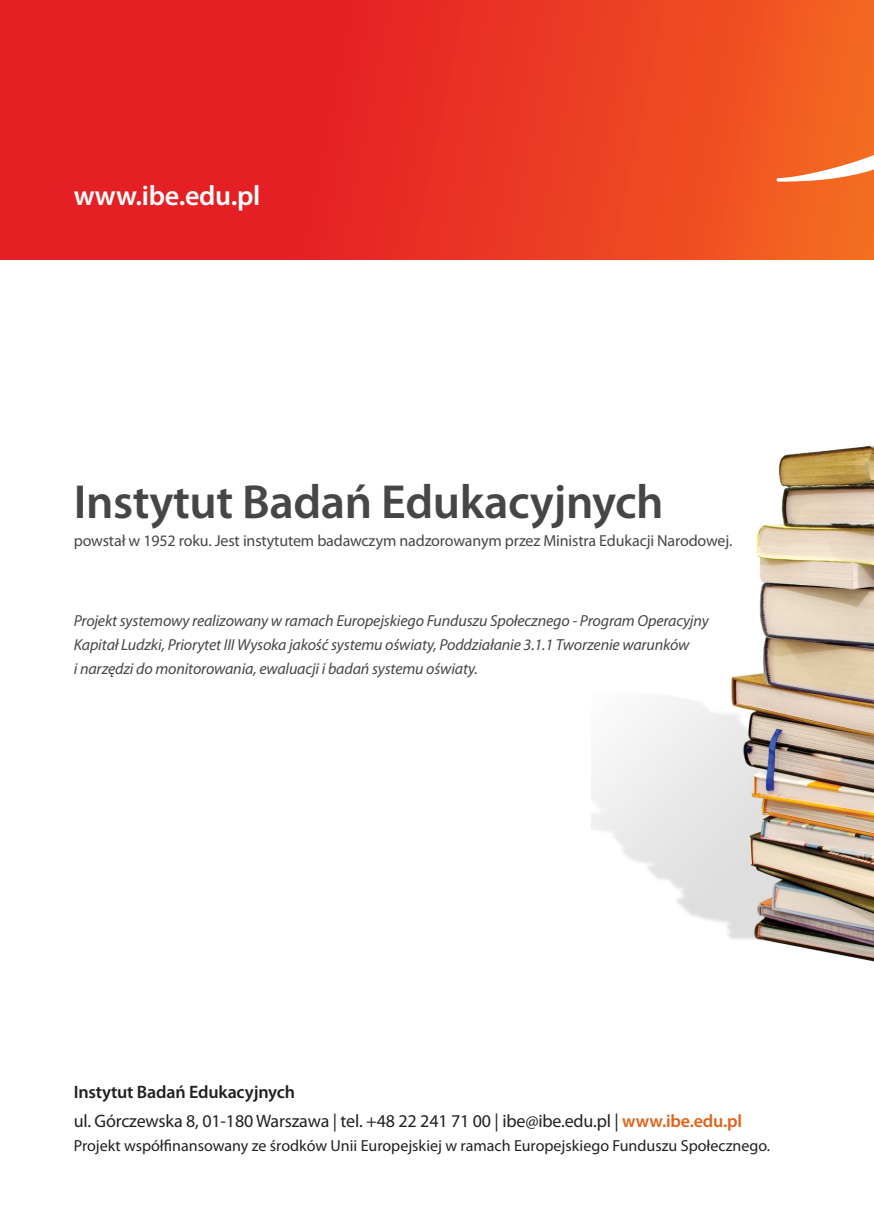
<style>
.page{position:relative;width:874px;height:1225px;background:#fff}
.page>*{position:absolute;margin:0;border:0;box-sizing:border-box;transform-origin:0 0}
.text{font:600 48px "Myriad Pro";letter-spacing:-.01em;color:#454647}
.t1{font:600 28px "Myriad Pro";letter-spacing:-.01em;color:#fff}
.t2{font:18px "Myriad Pro";letter-spacing:-.01em;color:#231f20}
.t3{font:600 18px "Myriad Pro";letter-spacing:-.01em;color:#231f20}
.text-2{font:italic 16px/24px "Myriad Pro";letter-spacing:-.01em;color:#454647}
.t4{font:16px "Myriad Pro";color:#231f20}
.text-3{font:16px "Myriad Pro";letter-spacing:-.01em;color:#454647}
.s1{font-weight:600;color:#dc641c}
</style>
<div class="page">
<img style="left:591px;top:445px;width:282px;height:517px">
<div style="left:0;top:0;width:856px;height:259px;background:linear-gradient(to right,#e11126,#f15821)"></div>
<div style="left:856px;top:0;width:17px;height:259px;background:#f36721"></div>
<svg style="left:775px;top:34px;width:98px;height:226px"></svg>
<p class="t1" style="left:74px;top:178px;width:188px">www.ibe.edu.pl</p>
<p class="text" style="left:74px;top:471px;width:591px">Instytut Badań Edukacyjnych</p>
<p class="text-3" style="left:74px;top:531px;width:659px">powstał w 1952 roku. Jest instytutem badawczym nadzorowanym przez Ministra Edukacji Narodowej.</p>
<p class="text-2" style="left:74px;top:608px;width:636px">Projekt systemowy realizowany w ramach Europejskiego Funduszu Społecznego - Program Operacyjny<br>Kapitał Ludzki, Priorytet III Wysoka jakość systemu oświaty, Poddziałanie 3.1.1 Tworzenie warunków<br>i narzędzi do monitorowania, ewaluacji i badań systemu oświaty.</p>
<p class="t3" style="left:74px;top:1080px;width:223px">Instytut Badań Edukacyjnych</p>
<p class="t2" style="left:74px;top:1110px;width:669px">ul. Górczewska 8, 01-180 Warszawa | tel. +48 22 241 71 00 | ibe@ibe.edu.pl | <span class="s1">www.ibe.edu.pl</span></p>
<p class="t4" style="left:74px;top:1136px;width:697px">Projekt współfinansowany ze środków Unii Europejskiej w ramach Europejskiego Funduszu Społecznego.</p>
</div>
